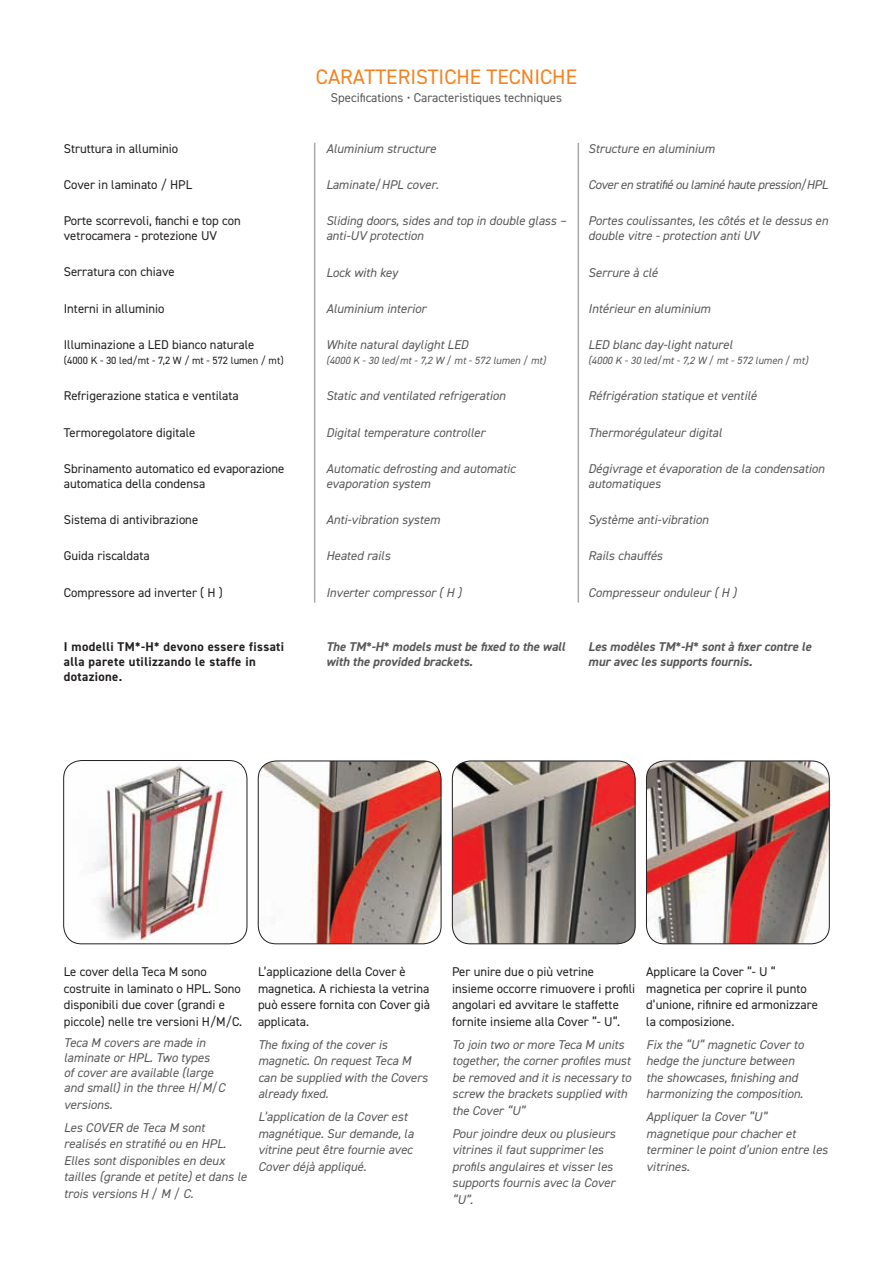
<style>
.page{position:relative;width:893px;height:1263px;background:#fff}
.page>*{position:absolute;margin:0;border:0;box-sizing:border-box;transform-origin:0 0}
.t1{font:21px "DIN2014";color:#f58220}
.t2{font:italic 12.75px/16.5px "DIN2014";color:#57585a}
.t3{font:12.75px/16.5px "DIN2014";color:#231f20}
.t4{font:italic 700 12.75px/15px "DIN2014";color:#57585a}
.t5{font:700 12.75px/15px "DIN2014";letter-spacing:.03em;color:#231f20}
.t6{font:italic 12.75px "DIN2014";letter-spacing:-.03em;color:#57585a}
.t7{font:12.75px "DIN2014";color:#57585a}
.t8{font:italic 10.5px "DIN2014";color:#57585a}
.t9{font:10.5px "DIN2014";color:#231f20}
</style>
<div class="page">
<img style="left:64px;top:760px;width:181px;height:184px">
<div style="left:63px;top:760px;width:184px;height:184px;border:1px solid #231f20;border-radius:18px"></div>
<img style="left:646px;top:761px;width:183px;height:183px">
<div style="left:646px;top:761px;width:183px;height:183px;border:1px solid #231f20;border-radius:18px"></div>
<img style="left:258px;top:761px;width:183px;height:183px">
<div style="left:258px;top:761px;width:183px;height:183px;border:1px solid #231f20;border-radius:18px"></div>
<img style="left:452px;top:761px;width:183px;height:183px">
<div style="left:452px;top:761px;width:183px;height:183px;border:1px solid #231f20;border-radius:18px"></div>
<hr style="left:314px;top:143px;width:1px;height:460px;background:#a8a9ad">
<hr style="left:578px;top:143px;width:1px;height:460px;background:#a8a9ad">
<p class="t3" style="left:64px;top:140px;width:116px">Struttura in alluminio</p>
<p class="t3" style="left:64px;top:176px;width:130px">Cover in laminato / HPL</p>
<p class="t3" style="left:64px;top:213px;width:179px;line-height:15px">Porte scorrevoli, fianchi e top con vetrocamera - protezione UV</p>
<p class="t3" style="left:64px;top:264px;width:112px">Serratura con chiave</p>
<p class="t3" style="left:64px;top:300px;width:102px">Interni in alluminio</p>
<p class="t3" style="left:64px;top:336px;width:192px">Illuminazione a LED bianco naturale</p>
<p class="t9" style="left:64px;top:354px;width:221px">(4000 K - 30 led/mt - 7,2 W / mt - 572 lumen / mt)</p>
<p class="t3" style="left:64px;top:387px;width:176px">Refrigerazione statica e ventilata</p>
<p class="t3" style="left:64px;top:424px;width:133px">Termoregolatore digitale</p>
<p class="t3" style="left:64px;top:461px;width:222px;line-height:15px">Sbrinamento automatico ed evaporazione automatica della condensa</p>
<p class="t3" style="left:64px;top:511px;width:136px">Sistema di antivibrazione</p>
<p class="t3" style="left:64px;top:547px;width:88px">Guida riscaldata</p>
<p class="t3" style="left:64px;top:584px;width:161px">Compressore ad inverter ( H )</p>
<h1 class="t1" style="left:316px;top:63px;width:263px">CARATTERISTICHE TECNICHE</h1>
<p class="t7" style="left:331px;top:89px;width:233px">Specifications • Caracteristiques techniques</p>
<p class="t2" style="left:326px;top:140px;width:112px">Aluminium structure</p>
<p class="t2" style="left:326px;top:176px;width:114px">Laminate/HPL cover.</p>
<p class="t2" style="left:326px;top:213px;width:242px;line-height:15px">Sliding doors, sides and top in double glass – anti-UV protection</p>
<p class="t2" style="left:326px;top:264px;width:73px">Lock with key</p>
<p class="t2" style="left:326px;top:300px;width:102px">Aluminium interior</p>
<p class="t2" style="left:326px;top:336px;width:144px">White natural daylight LED</p>
<p class="t8" style="left:326px;top:354px;width:221px">(4000 K - 30 led/mt - 7,2 W / mt - 572 lumen / mt)</p>
<p class="t2" style="left:326px;top:387px;width:181px">Static and ventilated refrigeration</p>
<p class="t2" style="left:326px;top:424px;width:161px">Digital temperature controller</p>
<p class="t2" style="left:326px;top:461px;width:191px;line-height:15px">Automatic defrosting and automatic evaporation system</p>
<p class="t2" style="left:326px;top:511px;width:115px">Anti-vibration system</p>
<p class="t2" style="left:326px;top:547px;width:66px">Heated rails</p>
<p class="t2" style="left:326px;top:584px;width:137px">Inverter compressor ( H )</p>
<p class="t2" style="left:588px;top:140px;width:128px">Structure en aluminium</p>
<p class="t6" style="left:588px;top:177px;width:241px">Cover en stratifié ou laminé haute pression/HPL</p>
<p class="t2" style="left:588px;top:213px;width:241px;line-height:15px">Portes coulissantes, les côtés et le dessus en double vitre - protection anti UV</p>
<p class="t2" style="left:588px;top:264px;width:71px">Serrure à clé</p>
<p class="t2" style="left:588px;top:300px;width:124px">Intérieur en aluminium</p>
<p class="t2" style="left:588px;top:336px;width:146px">LED blanc day-light naturel</p>
<p class="t8" style="left:588px;top:354px;width:221px">(4000 K - 30 led/mt - 7,2 W / mt - 572 lumen / mt)</p>
<p class="t2" style="left:588px;top:387px;width:170px">Réfrigération statique et ventilé</p>
<p class="t2" style="left:588px;top:424px;width:135px">Thermorégulateur digital</p>
<p class="t2" style="left:588px;top:461px;width:238px;line-height:15px">Dégivrage et évaporation de la condensation automatiques</p>
<p class="t2" style="left:588px;top:511px;width:122px">Système anti-vibration</p>
<p class="t2" style="left:588px;top:547px;width:76px">Rails chauffés</p>
<p class="t2" style="left:588px;top:584px;width:150px">Compresseur onduleur ( H )</p>
<p class="t5" style="left:64px;top:639px;width:222px">I modelli TM*-H* devono essere fissati alla parete utilizzando le staffe in dotazione.</p>
<p class="t4" style="left:326px;top:639px;width:241px">The TM*-H* models must be fixed to the wall with the provided brackets.</p>
<p class="t4" style="left:588px;top:639px;width:225px">Les modèles TM*-H* sont à fixer contre le mur avec les supports fournis.</p>
<p class="t3" style="left:64px;top:963px;width:180px">Le cover della Teca M sono costruite in laminato o HPL. Sono disponibili due cover (grandi e piccole) nelle tre versioni H/M/C.</p>
<p class="t2" style="left:64px;top:1035px;width:163px;line-height:15px">Teca M covers are made in laminate or HPL. Two types<br>of cover are available (large and small) in the three H/M/C</p>
<p class="t2" style="left:64px;top:1093px;width:142px;line-height:22.8px">versions.<br>Les COVER de Teca M sont</p>
<p class="t2" style="left:64px;top:1135px;width:184px">realisés en stratifié ou en HPL.<br>Elles sont disponibles en deux tailles (grande et petite) et dans le trois versions H / M / C.</p>
<p class="t3" style="left:258px;top:963px;width:174px">L’applicazione della Cover è magnetica. A richiesta la vetrina può essere fornita con Cover già applicata.</p>
<p class="t2" style="left:258px;top:1036px;width:171px">The fixing of the cover is magnetic. On request Teca M can be supplied with the Covers already fixed.</p>
<p class="t2" style="left:258px;top:1108px;width:157px">L’application de la Cover est magnétique. Sur demande, la vitrine peut être fournie avec<br>Cover déjà appliqué.</p>
<p class="t3" style="left:452px;top:963px;width:185px">Per unire due o più vetrine insieme occorre rimuovere i profili angolari ed avvitare le staffette fornite insieme alla Cover “- U“.</p>
<p class="t2" style="left:452px;top:1036px;width:181px">To join two or more Teca M units together, the corner profiles must be removed and it is necessary to screw the brackets supplied with the Cover “U”</p>
<p class="t2" style="left:452px;top:1125px;width:165px">Pour joindre deux ou plusieurs vitrines il faut supprimer les profils angulaires et visser les supports fournis avec la Cover “U”.</p>
<p class="t3" style="left:646px;top:963px;width:173px">Applicare la Cover “- U “ magnetica per coprire il punto d’unione, rifinire ed armonizzare la composizione.</p>
<p class="t2" style="left:646px;top:1036px;width:159px">Fix the “U” magnetic Cover to hedge the juncture between the showcases, finishing and harmonizing the composition.</p>
<p class="t2" style="left:646px;top:1108px;width:183px">Appliquer la Cover “U” magnetique pour chacher et terminer le point d’union entre les vitrines.</p>
</div>
